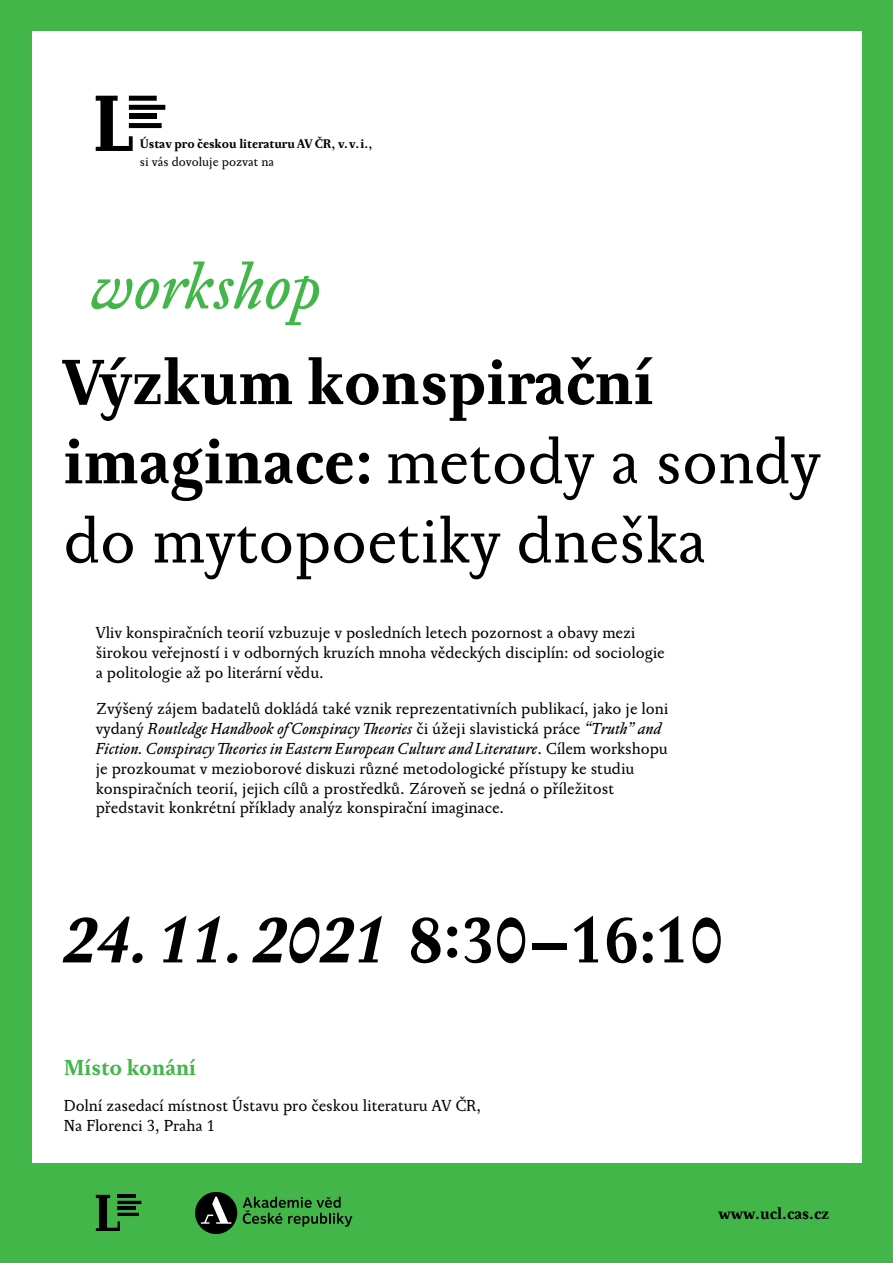
<style>
.page{position:relative;width:893px;height:1263px;background:#43b649}
.page>*{position:absolute;margin:0;border:0;box-sizing:border-box;transform-origin:0 0}
.t1{font:66px/79.2px "Pentagraf";color:#000}
.t2{font:italic 700 66px "Pentagraf";color:#000}
.t3{font:italic 66px "Pentagraf";color:#43b649}
.t4{font:700 22.5px "Pentagraf";color:#43b649}
.t5{font:16.5px/19.8px "Pentagraf";color:#000}
.t6{font:700 16.5px "Pentagraf";color:#000}
.t7{font:700 12.9px "Pentagraf";color:#000}
.t8{font:12.9px "Pentagraf";color:#000}
.s1{font-weight:700}
.s2{font-style:italic}
.s3{font-style:normal}
</style>
<div class="page">
<div style="left:32px;top:32px;width:829px;height:1131px;background:#fff"></div>
<div style="left:129px;top:96px;width:28px;height:5px;background:#000"></div>
<div style="left:129px;top:105px;width:36px;height:5px;background:#000"></div>
<div style="left:129px;top:114px;width:28px;height:5px;background:#000"></div>
<div style="left:129px;top:123px;width:33px;height:5px;background:#000"></div>
<svg style="left:96px;top:96px;width:37px;height:55px"></svg>
<hr style="left:118px;top:1195px;width:18px;height:3px;background:#000">
<hr style="left:118px;top:1201px;width:23px;height:3px;background:#000">
<hr style="left:118px;top:1207px;width:18px;height:3px;background:#000">
<hr style="left:118px;top:1213px;width:21px;height:3px;background:#000">
<svg style="left:96px;top:1195px;width:24px;height:36px"></svg>
<div style="left:195px;top:1192px;width:42px;height:42px;background:#000;border-radius:50%"></div>
<svg style="left:201px;top:1197px;width:30px;height:27px"></svg>
<svg style="left:243px;top:1197px;width:109px;height:30px"></svg>
<p class="t7" style="left:140px;top:137px;width:234px">Ústav pro českou literaturu AV ČR, v. v. i.,</p>
<p class="t8" style="left:140px;top:154px;width:136px">si vás dovoluje pozvat na</p>
<h1 class="t3" style="left:91px;top:246px;width:232px">workshop</h1>
<h1 class="t1" style="left:64px;top:344px;width:758px"><span class="s1">Výzkum konspirační imaginace:</span> metody a sondy do mytopoetiky dneška</h1>
<p class="t5" style="left:96px;top:623px;width:571px">Vliv konspiračních teorií vzbuzuje v posledních letech pozornost a obavy mezi širokou veřejností i v odborných kruzích mnoha vědeckých disciplín: od sociologie a politologie až po literární vědu.</p>
<p class="t5" style="left:96px;top:699px;width:574px">Zvýšený zájem badatelů dokládá také vznik reprezentativních publikací, jako je loni vydaný <span class="s2">Routledge Handbook ofConspiracy Theories</span> či úžeji slavistická práce <span class="s2">“Truth” and Fiction. Conspiracy Theories in Eastern European Culture and Literature</span>. Cílem workshopu je prozkoumat v mezioborové diskuzi různé metodologické přístupy ke studiu konspiračních teorií, jejich cílů a prostředků. Zároveň se jedná o příležitost představit konkrétní příklady analýz konspirační imaginace.</p>
<h1 class="t2" style="left:64px;top:902px;width:661px">24.11.2021 <span class="s3">8:30–16:10</span></h1>
<h2 class="t4" style="left:64px;top:1054px;width:134px">Místo konání</h2>
<p class="t5" style="left:64px;top:1096px;width:419px">Dolní zasedací místnost Ústavu pro českou literaturu AV ČR,<br>Na Florenci 3, Praha 1</p>
<p class="t6" style="left:718px;top:1203px;width:112px">www.ucl.cas.cz</p>
</div>
